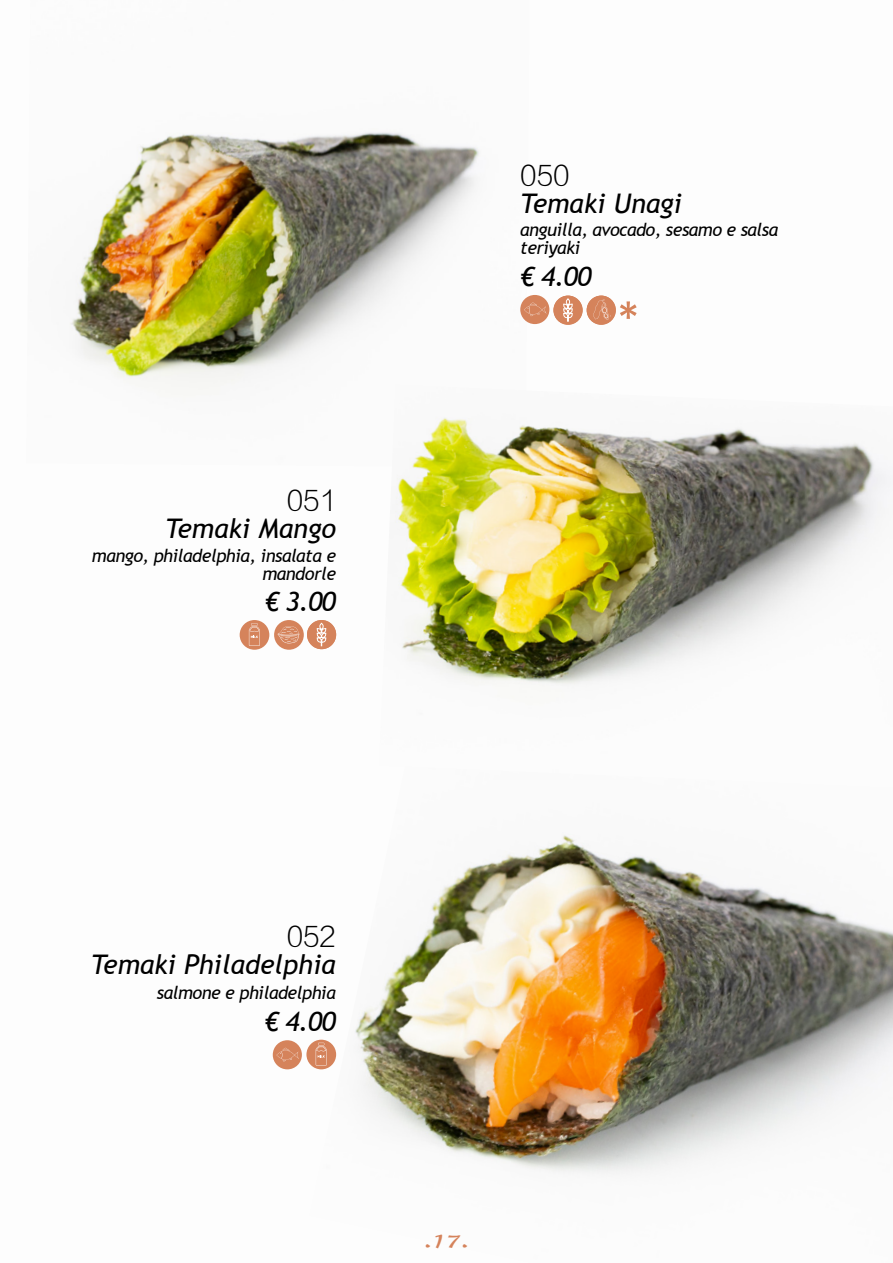
<style>
.page{position:relative;width:893px;height:1263px;background:#fff}
.page>*{position:absolute;margin:0;border:0;box-sizing:border-box;transform-origin:0 0}
.t1{font:italic 27px "Trebuchet MS";color:#000}
.t2{font:27px "FZLTXHJW GB1 0";color:#000}
.t3{font:27px "ST Baoli SC Regular";color:#d5835b}
.t4{font:italic 18px/18px "Trebuchet MS";letter-spacing:-.025em;color:#000}
</style>
<div class="page">
<img style="left:70px;top:132px;width:458px;height:258px">
<img style="left:312px;top:648px;width:581px;height:527px">
<div style="left:587px;top:296px;width:29px;height:29px;background:#d5835b;border-radius:50%"></div>
<svg style="left:593px;top:299px;width:18px;height:21px"></svg>
<div style="left:553px;top:296px;width:30px;height:29px;background:#d5835b;border-radius:50%"></div>
<svg style="left:563px;top:299px;width:10px;height:23px"></svg>
<div style="left:307px;top:620px;width:29px;height:29px;background:#d5835b;border-radius:50%"></div>
<svg style="left:316px;top:623px;width:11px;height:24px"></svg>
<div style="left:273px;top:1040px;width:29px;height:29px;background:#d5835b;border-radius:50%"></div>
<svg style="left:276px;top:1048px;width:23px;height:13px"></svg>
<div style="left:520px;top:295px;width:29px;height:29px;background:#d5835b;border-radius:50%"></div>
<svg style="left:524px;top:302px;width:23px;height:14px"></svg>
<div style="left:240px;top:620px;width:29px;height:30px;background:#d5835b;border-radius:50%"></div>
<svg style="left:249px;top:623px;width:11px;height:23px"></svg>
<div style="left:306px;top:1040px;width:30px;height:29px;background:#d5835b;border-radius:50%"></div>
<svg style="left:316px;top:1043px;width:11px;height:22px"></svg>
<div style="left:274px;top:620px;width:30px;height:30px;background:#d5835b;border-radius:50%"></div>
<svg style="left:277px;top:626px;width:23px;height:18px"></svg>
<img style="left:379px;top:385px;width:514px;height:403px">
<svg style="left:620px;top:301px;width:17px;height:18px"></svg>
<h1 class="t2" style="left:287px;top:486px;width:51px">051</h1>
<h1 class="t1" style="left:165px;top:512px;width:173px">Temaki Mango</h1>
<p class="t4" style="left:92px;top:546px;width:246px;text-align:right">mango, philadelphia, insalata e mandorle</p>
<h1 class="t1" style="left:265px;top:585px;width:73px">€ 3.00</h1>
<h1 class="t2" style="left:520px;top:162px;width:51px">050</h1>
<h1 class="t1" style="left:520px;top:187px;width:163px">Temaki Unagi</h1>
<p class="t4" style="left:520px;top:220px;width:259px">anguilla, avocado, sesamo e salsa teriyaki</p>
<h1 class="t1" style="left:520px;top:260px;width:73px">€ 4.00</h1>
<h1 class="t2" style="left:287px;top:922px;width:51px">052</h1>
<h1 class="t1" style="left:91px;top:948px;width:247px">Temaki Philadelphia</h1>
<p class="t4" style="left:157px;top:983px;width:180px">salmone e philadelphia</p>
<h1 class="t1" style="left:265px;top:1005px;width:73px">€ 4.00</h1>
<h1 class="t3" style="left:425px;top:1226px;width:45px">.17.</h1>
</div>
